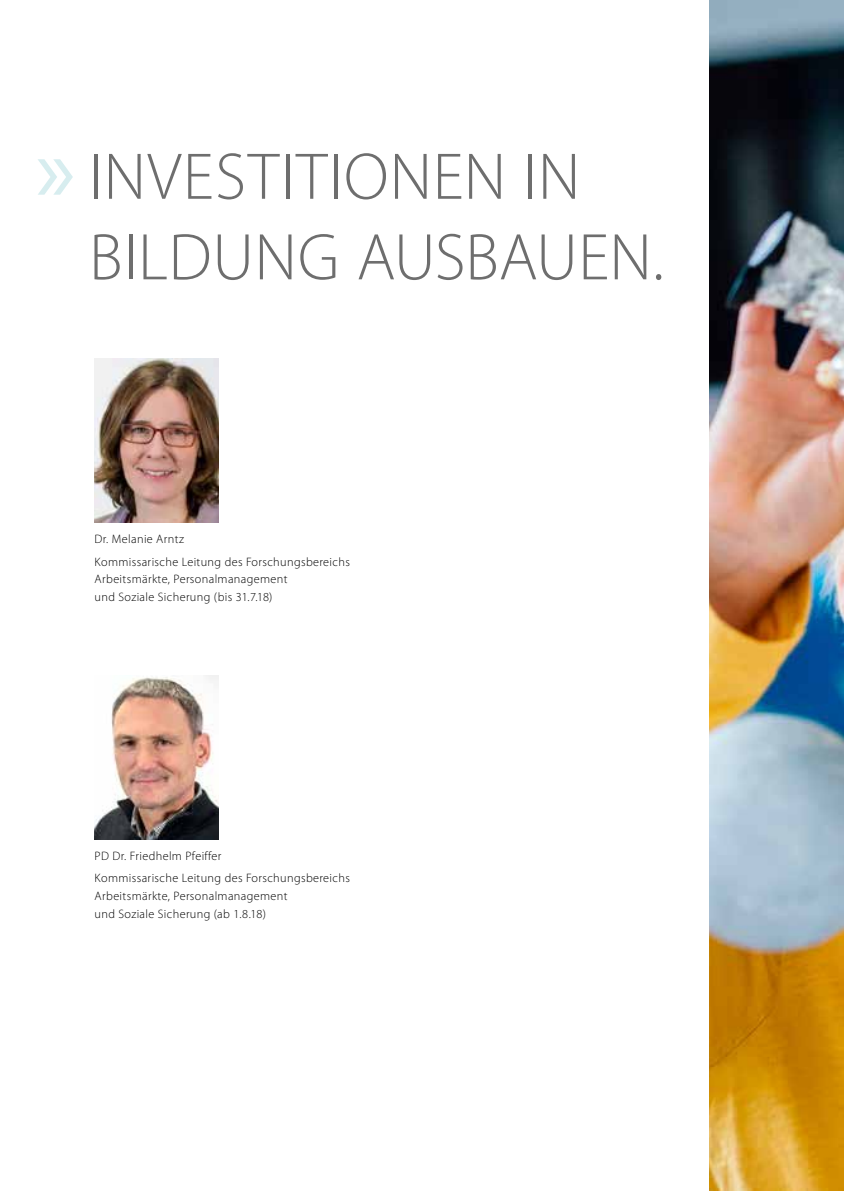
<style>
.page{position:relative;width:844px;height:1191px;background:#fff}
.page>*{position:absolute;margin:0;border:0;box-sizing:border-box;transform-origin:0 0}
.t1{font:96.25px "Myriad Pro";color:#d7edef}
.t2{font:300 66.5px/80.5px "Myriad Pro";letter-spacing:.01em;color:#6e6e6e}
.t3{font:300 12.25px/22.4px "Myriad Pro";letter-spacing:.03em;color:#000}
</style>
<div class="page">
<img style="left:709px;top:0;width:134px;height:1191px">
<img style="left:94px;top:359px;width:125px;height:163px">
<img style="left:94px;top:675px;width:125px;height:164px">
<h1 class="t1" style="left:35px;top:110px;width:42px">»</h1>
<h2 class="t2" style="left:89px;top:136px;width:576px">INVESTITIONEN IN<br>BILDUNG AUSBAUEN.</h2>
<p class="t3" style="left:94px;top:528px;width:257px">Dr. Melanie Arntz<br>Kommissarische Leitung des Forschungsbereichs</p>
<p class="t3" style="left:94px;top:570px;width:194px;line-height:17.5px">Arbeitsmärkte, Personalmanagement und Soziale Sicherung (bis 31.7.18)</p>
<p class="t3" style="left:94px;top:844px;width:257px">PD Dr. Friedhelm Pfeiffer<br>Kommissarische Leitung des Forschungsbereichs</p>
<p class="t3" style="left:94px;top:887px;width:194px;line-height:17.5px">Arbeitsmärkte, Personalmanagement und Soziale Sicherung (ab 1.8.18)</p>
</div>
